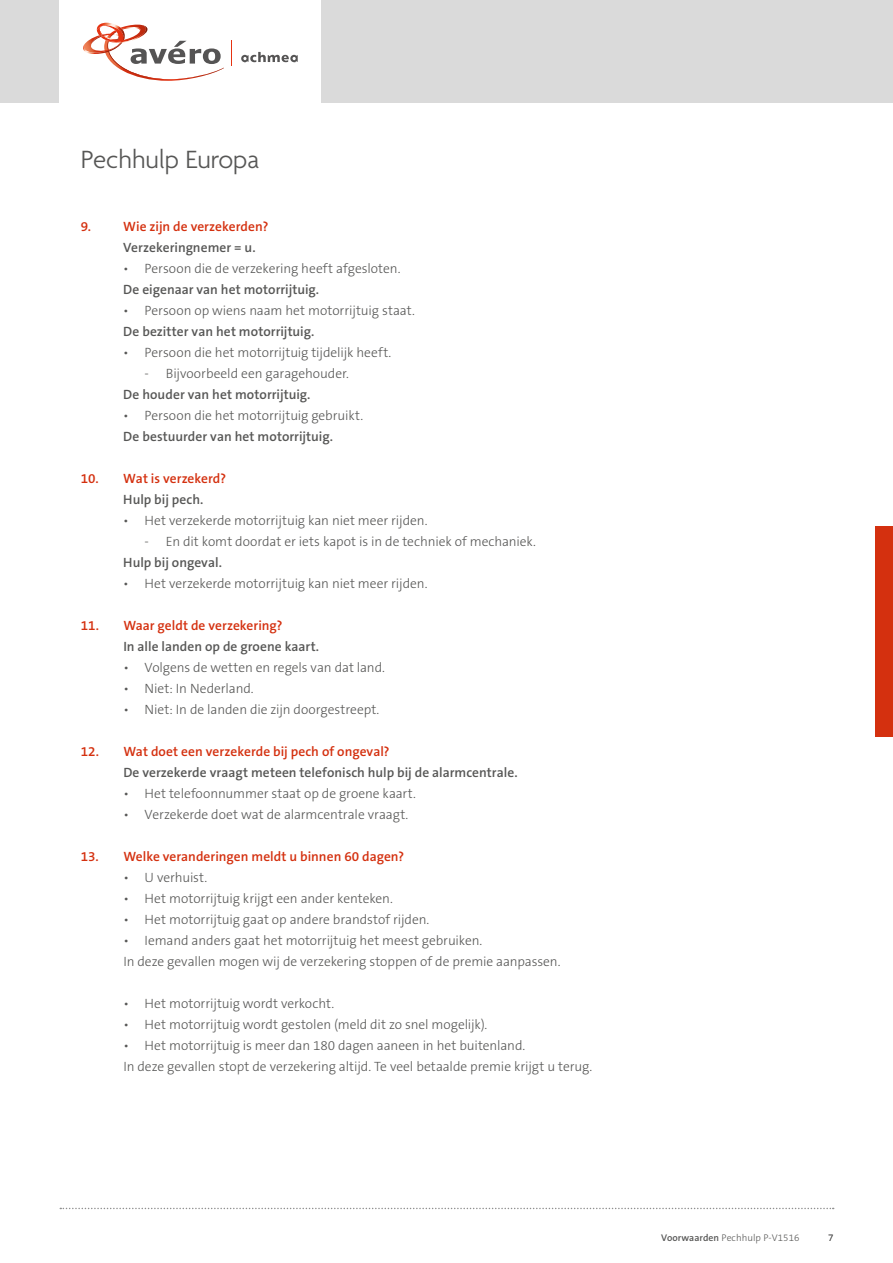
<style>
.page{position:relative;width:893px;height:1263px;background:#fff}
.page>*{position:absolute;margin:0;border:0;box-sizing:border-box;transform-origin:0 0}
.t1{font:300 27px "Agenda";color:#575756}
.t2{font:300 13.5px/21px "The Sans B3";letter-spacing:-.005em;color:#575756}
.t3{font:600 13.5px "The Sans B6";color:#575756}
.t4{font:600 13.5px "The Sans B6";letter-spacing:.005em;color:#d4300f}
.t5{font:300 9.75px "The Sans B3";letter-spacing:.005em;color:#575756}
.s1{font-family:"The Sans B6";font-weight:600}
</style>
<div class="page">
<div style="left:0;top:0;width:893px;height:103px;background:#dadada"></div>
<div style="left:60px;top:0;width:261px;height:103px;background:#fff"></div>
<svg style="left:241px;top:52px;width:57px;height:10px"></svg>
<svg style="left:83px;top:22px;width:141px;height:59px"></svg>
<svg style="left:231px;top:41px;width:1px;height:25px"></svg>
<svg style="left:60px;top:1208px;width:774px;height:1px"></svg>
<div style="left:876px;top:526px;width:17px;height:211px;background:#d4300f"></div>
<h1 class="t1" style="left:81px;top:145px;width:180px">Pechhulp Europa</h1>
<p class="t4" style="left:81px;top:219px;width:189px">9. Wie zijn de verzekerden?</p>
<p class="t3" style="left:123px;top:240px;width:134px">Verzekeringnemer = u.</p>
<p class="t2" style="left:123px;top:259px;width:279px">• Persoon die de verzekering heeft afgesloten.</p>
<p class="t3" style="left:123px;top:282px;width:197px">De eigenaar van het motorrijtuig.</p>
<p class="t2" style="left:123px;top:301px;width:293px">• Persoon op wiens naam het motorrijtuig staat.</p>
<p class="t3" style="left:123px;top:324px;width:193px">De bezitter van het motorrijtuig.</p>
<p class="t2" style="left:123px;top:343px;width:269px">• Persoon die het motorrijtuig tijdelijk heeft.</p>
<p class="t2" style="left:145px;top:364px;width:206px">- Bijvoorbeeld een garagehouder.</p>
<p class="t3" style="left:123px;top:387px;width:189px">De houder van het motorrijtuig.</p>
<p class="t2" style="left:123px;top:406px;width:241px">• Persoon die het motorrijtuig gebruikt.</p>
<p class="t3" style="left:123px;top:429px;width:211px">De bestuurder van het motorrijtuig.</p>
<p class="t4" style="left:81px;top:471px;width:147px">10. Wat is verzekerd?</p>
<p class="t3" style="left:123px;top:492px;width:82px">Hulp bij pech.</p>
<p class="t2" style="left:123px;top:511px;width:306px">• Het verzekerde motorrijtuig kan niet meer rijden.</p>
<p class="t2" style="left:145px;top:532px;width:393px">- En dit komt doordat er iets kapot is in de techniek of mechaniek.</p>
<p class="t3" style="left:123px;top:555px;width:100px">Hulp bij ongeval.</p>
<p class="t2" style="left:123px;top:574px;width:306px">• Het verzekerde motorrijtuig kan niet meer rijden.</p>
<p class="t4" style="left:81px;top:618px;width:203px">11. Waar geldt de verzekering?</p>
<p class="t3" style="left:123px;top:639px;width:197px">In alle landen op de groene kaart.</p>
<p class="t2" style="left:123px;top:658px;width:263px">• Volgens de wetten en regels van dat land.</p>
<p class="t2" style="left:123px;top:679px;width:132px">• Niet: In Nederland.</p>
<p class="t2" style="left:123px;top:700px;width:258px">• Niet: In de landen die zijn doorgestreept.</p>
<p class="t4" style="left:81px;top:744px;width:310px">12. Wat doet een verzekerde bij pech of ongeval?</p>
<p class="t3" style="left:123px;top:766px;width:396px">De verzekerde vraagt meteen telefonisch hulp bij de alarmcentrale.</p>
<p class="t2" style="left:123px;top:784px;width:294px">• Het telefoonnummer staat op de groene kaart.</p>
<p class="t2" style="left:123px;top:805px;width:287px">• Verzekerde doet wat de alarmcentrale vraagt.</p>
<p class="t4" style="left:81px;top:850px;width:325px">13. Welke veranderingen meldt u binnen 60 dagen?</p>
<p class="t2" style="left:123px;top:868px;width:85px">• U verhuist.</p>
<p class="t2" style="left:123px;top:889px;width:271px">• Het motorrijtuig krijgt een ander kenteken.</p>
<p class="t2" style="left:123px;top:910px;width:307px">• Het motorrijtuig gaat op andere brandstof rijden.</p>
<p class="t2" style="left:123px;top:931px;width:439px">• Iemand anders gaat het motorrijtuig het meest gebruiken.<br>In deze gevallen mogen wij de verzekering stoppen of de premie aanpassen.</p>
<p class="t2" style="left:123px;top:994px;width:212px">• Het motorrijtuig wordt verkocht.</p>
<p class="t2" style="left:123px;top:1015px;width:366px">• Het motorrijtuig wordt gestolen (meld dit zo snel mogelijk).</p>
<p class="t2" style="left:123px;top:1036px;width:470px">• Het motorrijtuig is meer dan 180 dagen aaneen in het buitenland.<br>In deze gevallen stopt de verzekering altijd. Te veel betaalde premie krijgt u terug.</p>
<p class="t5" style="left:661px;top:1233px;width:140px"><span class="s1">Voorwaarden</span> Pechhulp P-V1516</p>
<p class="t5" style="left:828px;top:1233px;width:7px">7</p>
</div>
